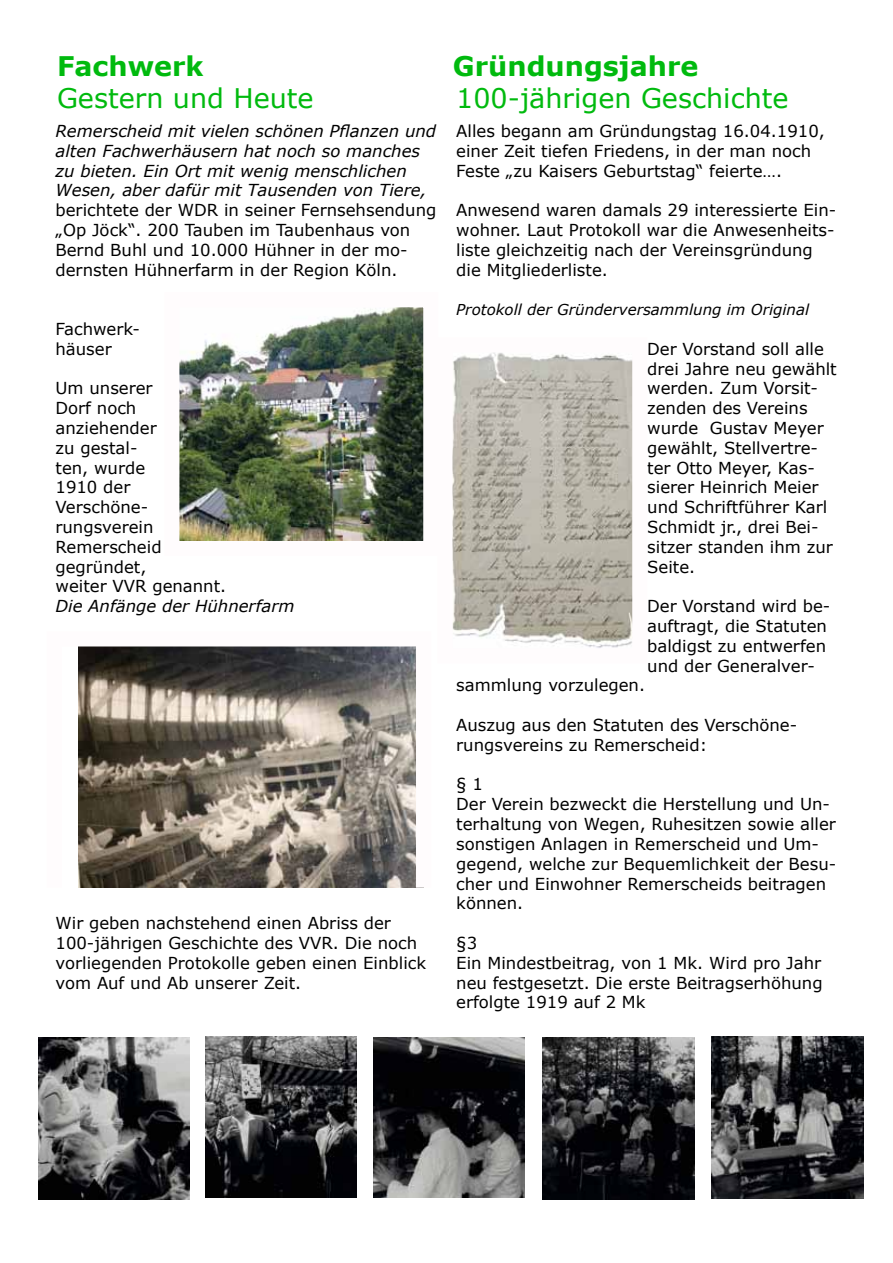
<style>
.page{position:relative;width:893px;height:1263px;background:#fff}
.page>*{position:absolute;margin:0;border:0;box-sizing:border-box;transform-origin:0 0}
.t1{font:27px "Verdana";color:#00ba0e}
.t2{font:700 27px "Verdana";color:#00ba0e}
.t3{font:16.5px/19.8px "Verdana";color:#000}
.t4{font:italic 16.5px/19.8px "Verdana";color:#000}
.t5{font:italic 15px "Verdana";color:#000}
</style>
<div class="page">
<img style="left:543px;top:1038px;width:151px;height:161px">
<img style="left:712px;top:1037px;width:151px;height:161px">
<img style="left:373px;top:1038px;width:152px;height:159px">
<img style="left:205px;top:1036px;width:151px;height:162px">
<img style="left:38px;top:1038px;width:151px;height:161px">
<img style="left:79px;top:647px;width:336px;height:232px">
<div style="left:47px;top:631px;width:384px;height:264px;border:15px solid #fffcfd"></div>
<img style="left:453px;top:353px;width:178px;height:294px">
<img style="left:180px;top:308px;width:242px;height:232px">
<h1 class="t2" style="left:57px;top:48px;width:148px">Fachwerk</h1>
<h1 class="t2" style="left:453px;top:48px;width:247px">Gründungsjahre</h1>
<h1 class="t1" style="left:57px;top:81px;width:258px">Gestern und Heute</h1>
<h1 class="t1" style="left:456px;top:81px;width:334px">100-jährigen Geschichte</h1>
<p class="t4" style="left:56px;top:121px;width:382px">Remerscheid mit vielen schönen Pflanzen und alten Fachwerhäusern hat noch so manches zu bieten. Ein Ort mit wenig menschlichen Wesen, aber dafür mit Tausenden von Tiere,</p>
<p class="t3" style="left:56px;top:201px;width:382px">berichtete der WDR in seiner Fernsehsendung „Op Jöck“. 200 Tauben im Taubenhaus von Bernd Buhl und 10.000 Hühner in der mo&shy;dernsten Hühnerfarm in der Region Köln.</p>
<p class="t3" style="left:56px;top:319px;width:86px">Fachwerk&shy;häuser</p>
<p class="t3" style="left:56px;top:379px;width:172px">Um unserer<br>Dorf noch anziehender<br>zu gestal-<br>ten, wurde<br>1910 der<br>Verschöne&shy;rungsverein<br>Remerscheid gegründet,<br>weiter VVR genannt.</p>
<p class="t4" style="left:56px;top:597px;width:240px">Die Anfänge der Hühnerfarm</p>
<p class="t3" style="left:56px;top:913px;width:372px">Wir geben nachstehend einen Abriss der 100-jährigen Geschichte des VVR. Die noch vorliegenden Protokolle geben einen Einblick vom Auf und Ab unserer Zeit.</p>
<p class="t3" style="left:456px;top:121px;width:370px">Alles begann am Gründungstag 16.04.1910, einer Zeit tiefen Friedens, in der man noch<br>Feste „zu Kaisers Geburtstag“ feierte….</p>
<p class="t3" style="left:456px;top:201px;width:381px">Anwesend waren damals 29 interessierte Ein&shy;wohner. Laut Protokoll war die Anwesenheits&shy;liste gleichzeitig nach der Vereinsgründung die Mitgliederliste.</p>
<p class="t5" style="left:456px;top:300px;width:354px">Protokoll der Gründerversammlung im Original</p>
<p class="t3" style="left:647px;top:339px;width:191px">Der Vorstand soll alle drei Jahre neu gewählt werden. Zum Vorsit&shy;zenden des Vereins wurde Gustav Meyer gewählt, Stellvertre&shy;ter Otto Meyer, Kas&shy;sierer Heinrich Meier und Schriftführer Karl<br>Schmidt jr., drei Bei&shy;sitzer standen ihm zur<br>Seite.</p>
<p class="t3" style="left:647px;top:597px;width:185px">Der Vorstand wird be&shy;auftragt, die Statuten baldigst zu entwerfen und der Generalver-</p>
<p class="t3" style="left:456px;top:676px;width:190px">sammlung vorzulegen.</p>
<p class="t3" style="left:456px;top:715px;width:342px">Auszug aus den Statuten des Verschöne&shy;rungsvereins zu Remerscheid:</p>
<p class="t3" style="left:456px;top:775px;width:381px">§ 1<br>Der Verein bezweckt die Herstellung und Un&shy;terhaltung von Wegen, Ruhesitzen sowie aller sonstigen Anlagen in Remerscheid und Um&shy;gegend, welche zur Bequemlichkeit der Besu&shy;cher und Einwohner Remerscheids beitragen können.</p>
<p class="t3" style="left:456px;top:933px;width:368px">§3<br>Ein Mindestbeitrag, von 1 Mk. Wird pro Jahr neu festgesetzt. Die erste Beitragserhöhung erfolgte 1919 auf 2 Mk</p>
</div>
